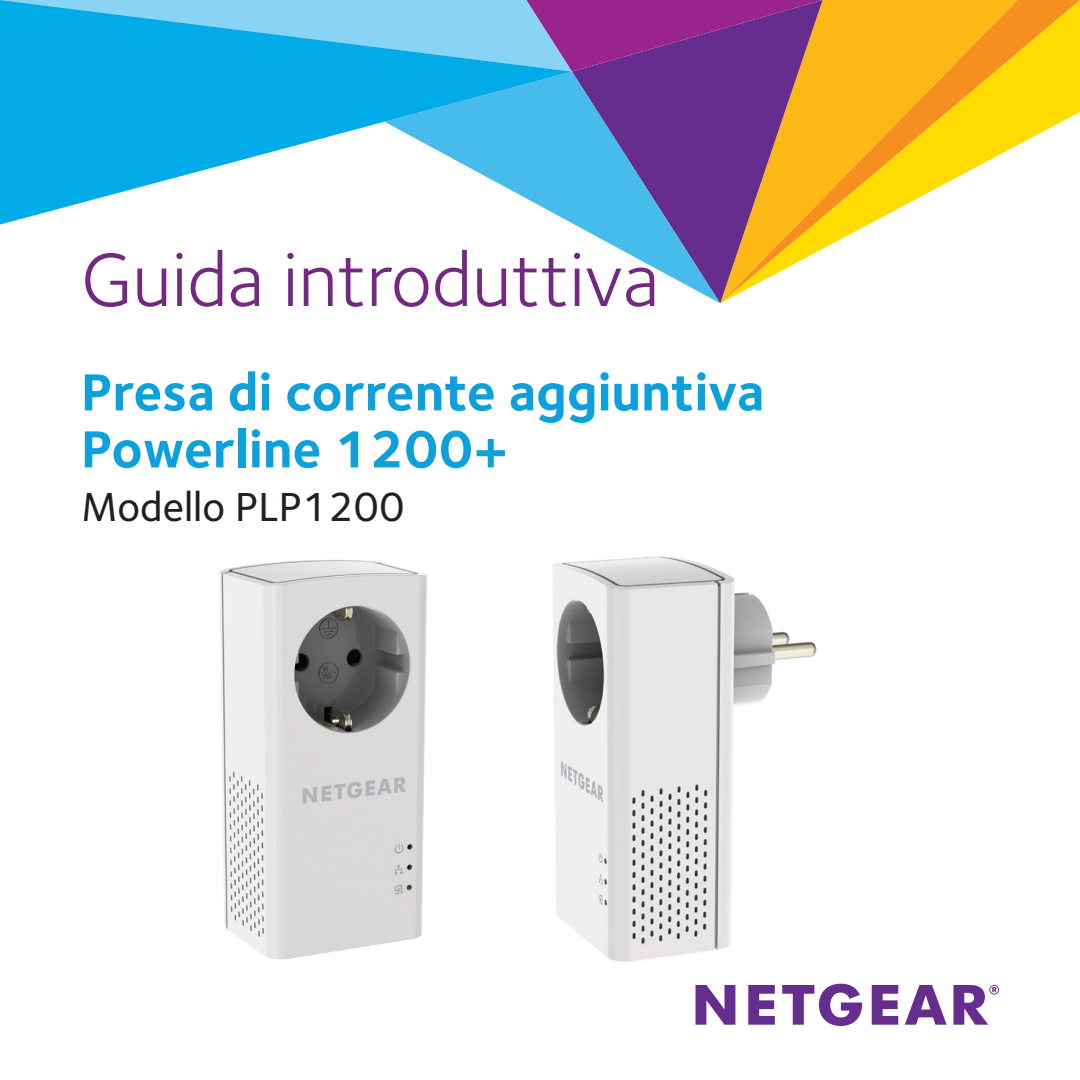
<style>
.page{position:relative;width:1080px;height:1080px;background:#fff}
.page>*{position:absolute;margin:0;border:0;box-sizing:border-box;transform-origin:0 0}
.t1{font:78px "Foundry Sterling";color:#732982}
.t2{font:700 54px/57px "Foundry Sterling";color:#0ca0dc}
.t3{font:500 42px "Foundry Sterling";color:#231f20}
</style>
<div class="page">
<svg style="left:748px;top:985px;width:27px;height:40px"></svg>
<svg style="left:872px;top:985px;width:26px;height:40px"></svg>
<svg style="left:953px;top:985px;width:46px;height:40px"></svg>
<svg style="left:905px;top:985px;width:42px;height:40px"></svg>
<svg style="left:696px;top:985px;width:39px;height:40px"></svg>
<svg style="left:782px;top:984px;width:80px;height:42px"></svg>
<svg style="left:1017px;top:0;width:63px;height:146px;background:#fdd224"></svg>
<svg style="left:823px;top:0;width:194px;height:249px"></svg>
<svg style="left:720px;top:72px;width:103px;height:231px;background:#c38c5d"></svg>
<svg style="left:572px;top:72px;width:148px;height:231px"></svg>
<svg style="left:572px;top:0;width:251px;height:72px;background:#872f88"></svg>
<svg style="left:0;top:0;width:572px;height:225px"></svg>
<img style="left:219px;top:560px;width:208px;height:400px">
<img style="left:552px;top:556px;width:265px;height:406px">
<h1 class="t1" style="left:81px;top:235px;width:580px">Guida introduttiva</h1>
<p class="t2" style="left:81px;top:366px;width:685px">Presa di corrente aggiuntiva<br>Powerline 1200+</p>
<p class="t3" style="left:81px;top:483px;width:325px">Modello PLP1200</p>
</div>
